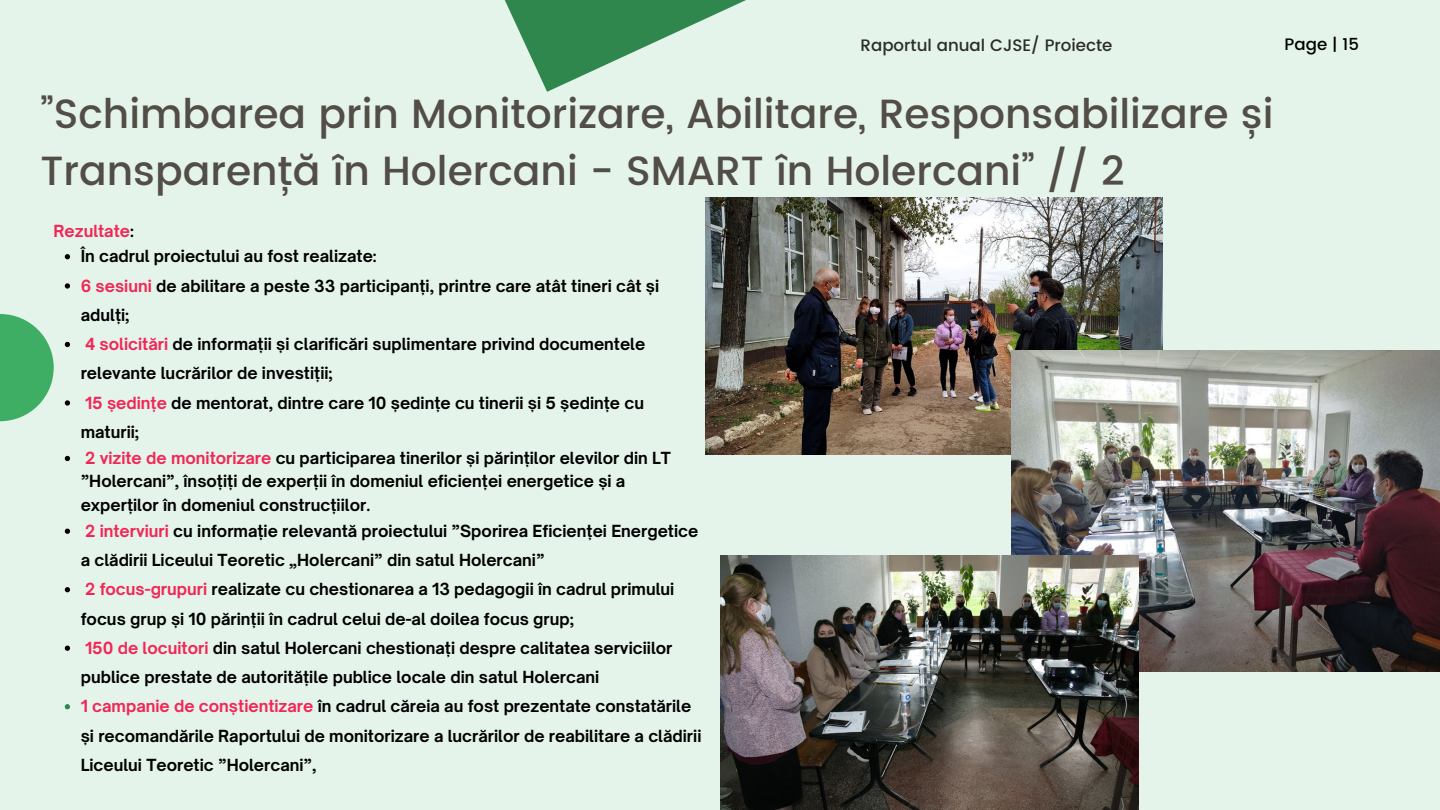
<style>
.page{position:relative;width:1440px;height:810px;background:#e4f4ea}
.page>*{position:absolute;margin:0;border:0;box-sizing:border-box;transform-origin:0 0}
.t1{font:500 40.8px/57px "Poppins";color:#524d47}
.t2{font:500 16.6px "Poppins";color:#2b2b2b}
.t3{font:500 16.6px "Poppins";color:#000}
.t4{font:700 16px/29.2px "Open Sauce One";color:#000}
.t5{font:700 16px "Open Sauce One";color:#f22656}
.s1{color:#000}
.s2{color:#f22656}
</style>
<div class="page">
<svg style="left:0;top:314px;width:54px;height:107px"></svg>
<svg style="left:504px;top:0;width:242px;height:92px"></svg>
<img style="left:706px;top:198px;width:456px;height:256px">
<img style="left:1012px;top:350px;width:428px;height:321px">
<img style="left:720px;top:556px;width:418px;height:254px">
<svg style="left:65px;top:254px;width:5px;height:5px"></svg>
<svg style="left:65px;top:283px;width:5px;height:6px"></svg>
<svg style="left:65px;top:342px;width:5px;height:5px"></svg>
<svg style="left:65px;top:400px;width:5px;height:6px"></svg>
<svg style="left:65px;top:456px;width:5px;height:5px"></svg>
<svg style="left:65px;top:529px;width:5px;height:5px"></svg>
<svg style="left:65px;top:587px;width:5px;height:5px"></svg>
<svg style="left:65px;top:646px;width:5px;height:5px"></svg>
<svg style="left:65px;top:704px;width:5px;height:5px"></svg>
<p class="t2" style="left:861px;top:35px;width:253px">Raportul anual CJSE/ Proiecte</p>
<p class="t3" style="left:1285px;top:35px;width:76px">Page | 15</p>
<p class="t1" style="left:40px;top:86px;width:1234px">”Schimbarea prin Monitorizare, Abilitare, Responsabilizare și<br>Transparență în Holercani - SMART în Holercani” // 2</p>
<p class="t5" style="left:54px;top:221px;width:82px">Rezultate<span class="s1">:</span></p>
<p class="t4" style="left:81px;top:242px;width:298px">În cadrul proiectului au fost realizate:</p>
<p class="t4" style="left:81px;top:271px;width:580px"><span class="s2">6 sesiuni</span> de abilitare a peste 33 participanți, printre care atât tineri cât și adulți;</p>
<p class="t4" style="left:81px;top:329px;width:566px"><span class="s2">4 solicitări</span> de informații și clarificări suplimentare privind documentele relevante lucrărilor de investiții;</p>
<p class="t4" style="left:81px;top:388px;width:565px"><span class="s2">15 ședințe</span> de mentorat, dintre care 10 ședințe cu tinerii și 5 ședințe cu maturii;</p>
<p class="t4" style="left:81px;top:446px;width:592px;line-height:23.2px"><span class="s2">2 vizite de monitorizare</span> cu participarea tinerilor și părinților elevilor din LT ”Holercani”, însoțiți de experții în domeniul eficienței energetice și a experților în domeniul construcțiilor.</p>
<p class="t4" style="left:81px;top:516px;width:619px"><span class="s2">2 interviuri</span> cu informație relevantă proiectului ”Sporirea Eficienței Energetice a clădirii Liceului Teoretic „Holercani” din satul Holercani”</p>
<p class="t4" style="left:81px;top:575px;width:595px"><span class="s2">2 focus-grupuri</span> realizate cu chestionarea a 13 pedagogii în cadrul primului focus grup și 10 părinții în cadrul celui de-al doilea focus grup;</p>
<p class="t4" style="left:81px;top:633px;width:593px"><span class="s2">150 de locuitori</span> din satul Holercani chestionați despre calitatea serviciilor publice prestate de autoritățile publice locale din satul Holercani</p>
<p class="t4" style="left:81px;top:692px;width:622px"><span class="s2">1 campanie de conștientizare</span> în cadrul căreia au fost prezentate constatările și recomandările Raportului de monitorizare a lucrărilor de reabilitare a clădirii<br>Liceului Teoretic ”Holercani”,</p>
</div>
